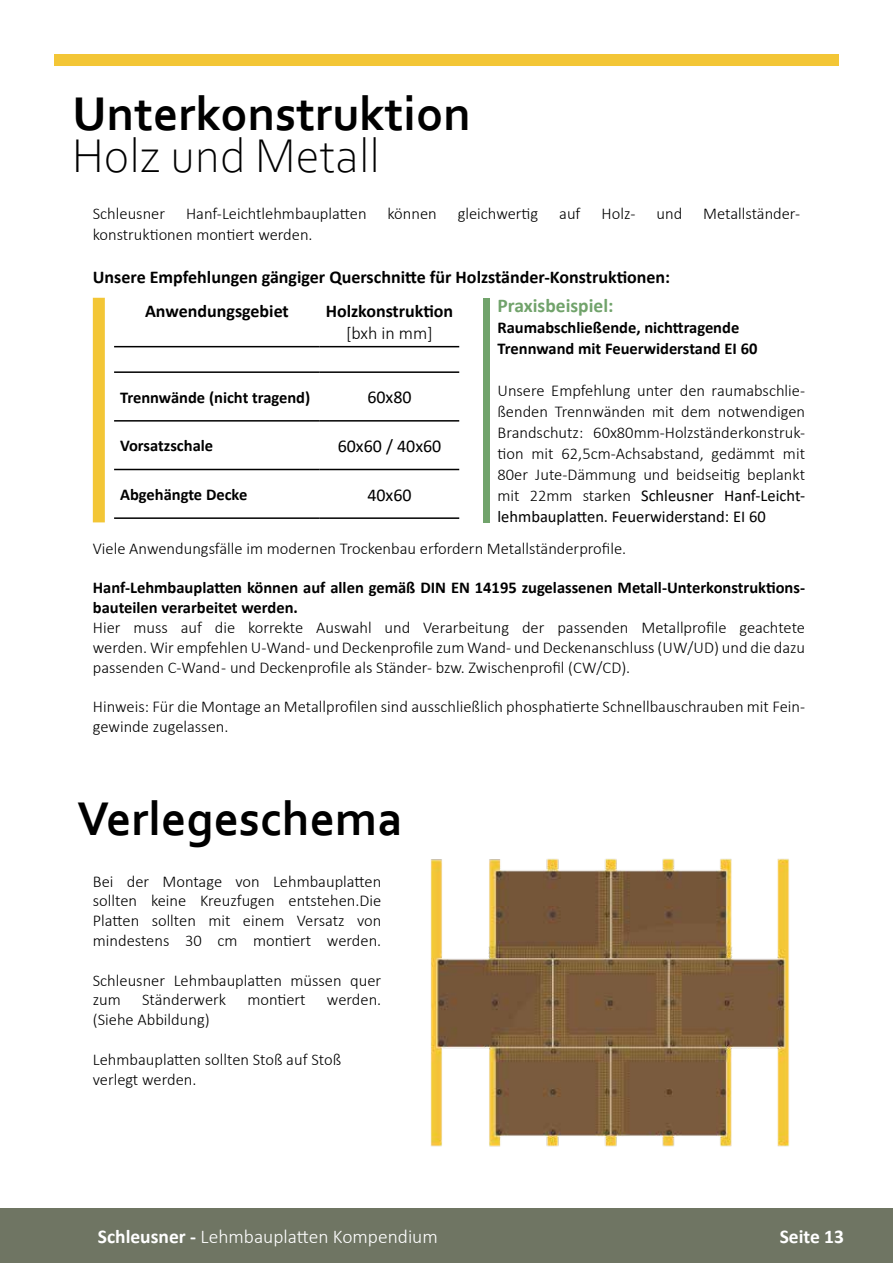
<style>
.page{position:relative;width:893px;height:1263px;background:#fff}
.page>*{position:absolute;margin:0;border:0;box-sizing:border-box;transform-origin:0 0}
.t1{font:700 49.5px "Corbel";color:#000}
.t2{font:300 49.5px "Corbel";color:#000}
.t3{font:300 19.5px "Calibri";color:#fff}
.t4{font:700 19.5px "Calibri";color:#71a36b}
.t5{font:700 19.5px "Calibri";color:#fff}
.t6{font:700 18px/33.9px "Calibri";color:#000}
.t7{font:18px "Calibri";color:#000}
.t8{font:300 18px "Calibri";color:#000}
.t9{font:300 16.5px/19.8px "Calibri";color:#000;text-align:justify}
.t10{font:700 16.5px/19.8px "Calibri";color:#000}
.s1{font-weight:400}
.s2{font-weight:700}
</style>
<div class="page">
<div style="left:54px;top:54px;width:785px;height:12px;background:#f3c636"></div>
<hr style="left:114px;top:371px;width:206px;height:2px;background:#000">
<hr style="left:320px;top:371px;width:139px;height:2px;background:#000">
<hr style="left:114px;top:420px;width:206px;height:2px;background:#000">
<hr style="left:320px;top:420px;width:139px;height:2px;background:#000">
<hr style="left:114px;top:469px;width:206px;height:1px;background:#000">
<hr style="left:320px;top:469px;width:139px;height:1px;background:#000">
<hr style="left:114px;top:517px;width:206px;height:2px;background:#000">
<hr style="left:320px;top:517px;width:139px;height:2px;background:#000">
<hr style="left:114px;top:346px;width:206px;height:1px;background:#000">
<hr style="left:320px;top:346px;width:139px;height:1px;background:#000">
<div style="left:93px;top:298px;width:12px;height:224px;background:#f3c636"></div>
<div style="left:0;top:1209px;width:893px;height:54px;background:#6f7563"></div>
<div style="left:483px;top:298px;width:7px;height:224px;background:#71a36b"></div>
<img style="left:430px;top:858px;width:359px;height:289px">
<h1 class="t1" style="left:72px;top:83px;width:400px">Unterkonstruktion</h1>
<h1 class="t2" style="left:72px;top:123px;width:309px">Holz und Metall</h1>
<p class="t9" style="left:93px;top:203px;width:74px">Schleusner</p>
<p class="t9" style="left:186px;top:203px;width:182px">Hanf-Leichtlehmbauplatten</p>
<p class="t9" style="left:388px;top:203px;width:51px">können</p>
<p class="t9" style="left:458px;top:203px;width:82px">gleichwertig</p>
<p class="t9" style="left:559px;top:203px;width:23px">auf</p>
<p class="t9" style="left:602px;top:203px;width:36px">Holz-</p>
<p class="t9" style="left:657px;top:203px;width:27px">und</p>
<p class="t9" style="left:703px;top:203px;width:98px">Metallständer-</p>
<p class="t9" style="left:93px;top:225px;width:221px">konstruktionen montiert werden.</p>
<p class="t6" style="left:145px;top:260px;width:527px;text-indent:-52px">Unsere Empfehlungen gängiger Querschnitte für Holzständer-Konstruktionen:<br>Anwendungsgebiet</p>
<p class="t4" style="left:497px;top:292px;width:117px">Praxisbeispiel:</p>
<p class="t10" style="left:497px;top:317px;width:261px;line-height:21px">Raumabschließende, nichttragende<br>Trennwand mit Feuerwiderstand EI 60</p>
<p class="t9" style="left:497px;top:380px;width:309px;line-height:21px">Unsere Empfehlung unter den raumabschlie&shy;ßenden Trennwänden mit dem notwendigen Brandschutz: 60x80mm-Holzständerkonstruk&shy;tion mit 62,5cm-Achsabstand, gedämmt mit 80er Jute-Dämmung und beidseitig beplankt mit 22mm starken <span class="s1">Schleusner Hanf-Leicht&shy;lehmbauplatten. Feuerwiderstand: EI 60</span></p>
<p class="t6" style="left:326px;top:294px;width:129px">Holzkonstruktion</p>
<p class="t8" style="left:346px;top:322px;width:88px">[bxh in mm]</p>
<p class="t10" style="left:120px;top:387px;width:192px">Trennwände (nicht tragend)</p>
<p class="t7" style="left:367px;top:385px;width:46px">60x80</p>
<p class="t10" style="left:120px;top:436px;width:95px">Vorsatzschale</p>
<p class="t7" style="left:338px;top:433px;width:105px">60x60 / 40x60</p>
<p class="t10" style="left:120px;top:484px;width:129px">Abgehängte Decke</p>
<p class="t7" style="left:367px;top:482px;width:46px">40x60</p>
<p class="t9" style="left:93px;top:538px;width:535px">Viele Anwendungsfälle im modernen Trockenbau erfordern Metallständerprofile.</p>
<p class="t10" style="left:93px;top:578px;width:714px">Hanf-Lehmbauplatten können auf allen gemäß DIN EN 14195 zugelassenen Metall-Unterkonstruktions&shy;bauteilen verarbeitet werden.</p>
<p class="t9" style="left:93px;top:617px;width:714px">Hier muss auf die korrekte Auswahl und Verarbeitung der passenden Metallprofile geachtete werden. Wir empfehlen U-Wand- und Deckenprofile zum Wand - und Deckenanschluss (UW/UD) und die dazu passenden C-Wand - und Deckenprofile als Ständer- bzw. Zwischenprofil (CW/CD).</p>
<p class="t9" style="left:93px;top:697px;width:714px">Hinweis: Für die Montage an Metallprofilen sind ausschließlich phosphatierte Schnellbauschrauben mit Fein&shy;gewinde zugelassen.</p>
<h1 class="t1" style="left:77px;top:788px;width:327px">Verlegeschema</h1>
<p class="t9" style="left:93px;top:871px;width:290px">Bei der Montage von Lehmbauplatten sollten keine Kreuzfugen entstehen.Die Platten sollten mit einem Versatz von mindestens 30 cm montiert werden.</p>
<p class="t9" style="left:93px;top:970px;width:290px">Schleusner Lehmbauplatten müssen quer zum</p>
<p class="t9" style="left:142px;top:990px;width:85px">Ständerwerk</p>
<p class="t9" style="left:247px;top:990px;width:60px">montiert</p>
<p class="t9" style="left:327px;top:990px;width:56px">werden.</p>
<p class="t9" style="left:93px;top:1010px;width:118px">(Siehe Abbildung)</p>
<p class="t9" style="left:93px;top:1049px;width:250px">Lehmbauplatten sollten Stoß auf Stoß verlegt werden.</p>
<p class="t3" style="left:98px;top:1225px;width:341px"><span class="s2">Schleusner -</span> Lehmbauplatten Kompendium</p>
<p class="t5" style="left:780px;top:1223px;width:66px">Seite 13</p>
</div>
